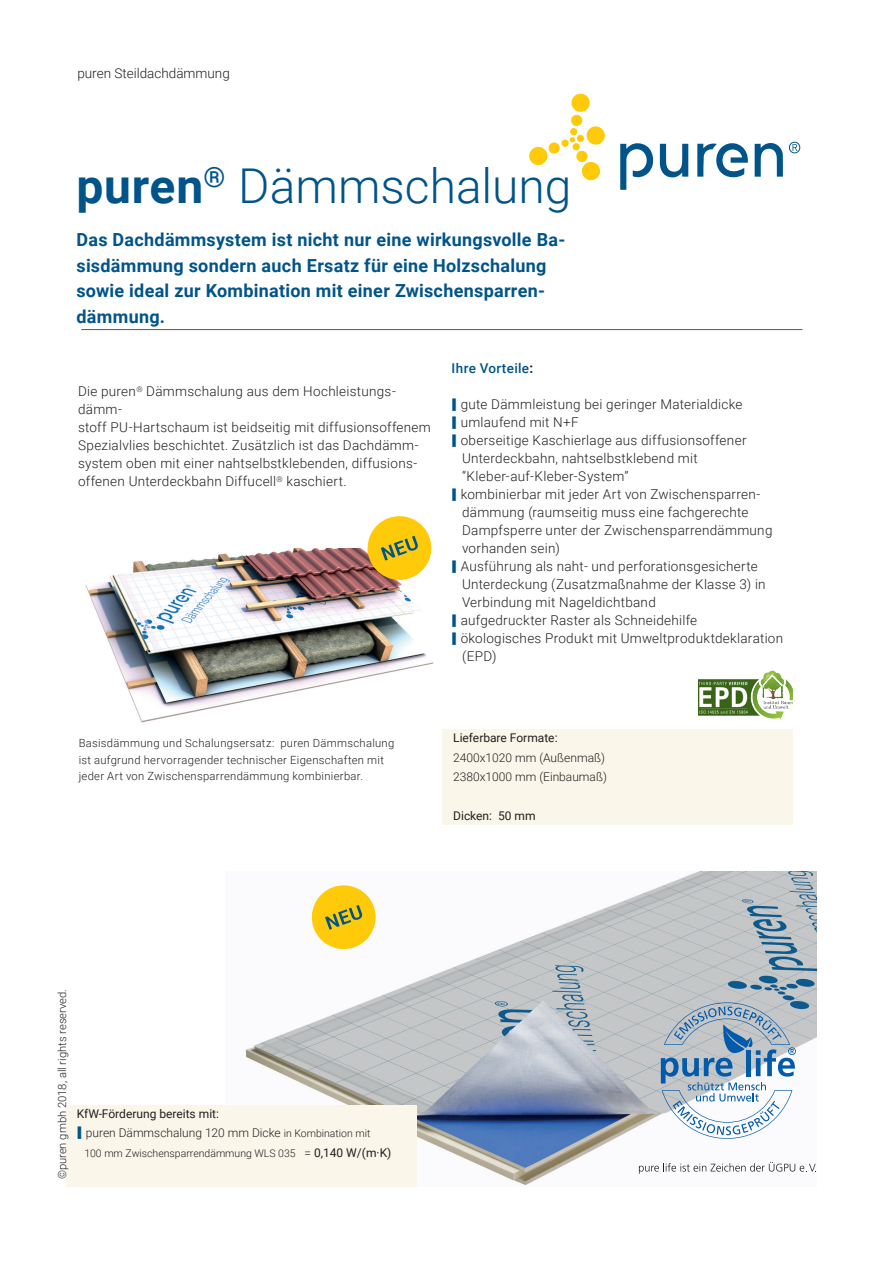
<style>
.page{position:relative;width:893px;height:1263px;background:#fff}
.page>*{position:absolute;margin:0;border:0;box-sizing:border-box;transform-origin:0 0}
.t1{font:300 48px "Roboto";color:#005489}
.t2{font:700 18px/25.5px "Roboto";letter-spacing:.015em;color:#005489}
.t3{font:300 13.5px/18px "Roboto";letter-spacing:.02em;color:#231f20}
.t4{font:300 13.5px "Roboto";color:#231f20}
.t5{font:500 13.5px "Roboto";letter-spacing:.025em;color:#005489}
.t6{font:300 12px/19.5px "Roboto";color:#231f20}
.t7{font:12px "Roboto";color:#231f20}
.t8{font:300 11.25px/16.5px "Roboto";letter-spacing:.03em;color:#231f20}
.t9{font:300 11.25px "Roboto";color:#231f20}
.t10{font:300 10.5px "Roboto";color:#231f20}
.s1{font-weight:700}
.s2{font-weight:700;color:#231f20}
.s3{font-weight:400}
.s4{font-size:10.5px}
.s5{font-size:12px}
.s6{font-weight:400;font-size:12px}
</style>
<div class="page">
<img style="left:85px;top:548px;width:349px;height:175px">
<svg style="left:363px;top:516px;width:71px;height:68px"></svg>
<img style="left:245px;top:871px;width:571px;height:315px">
<svg style="left:308px;top:881px;width:72px;height:72px"></svg>
<div style="left:442px;top:729px;width:351px;height:96px;background:#faf6e9"></div>
<div style="left:66px;top:1105px;width:350px;height:82px;background:#faf6e9"></div>
<hr style="left:81px;top:329px;width:721px;height:1px;background:#57585a">
<svg style="left:639px;top:1162px;width:177px;height:12px"></svg>
<svg style="left:661px;top:1002px;width:135px;height:137px"></svg>
<svg style="left:789px;top:142px;width:11px;height:11px"></svg>
<svg style="left:660px;top:144px;width:28px;height:34px"></svg>
<svg style="left:755px;top:143px;width:28px;height:34px"></svg>
<svg style="left:697px;top:143px;width:51px;height:35px"></svg>
<svg style="left:620px;top:143px;width:34px;height:47px"></svg>
<svg style="left:529px;top:94px;width:76px;height:87px"></svg>
<img style="left:698px;top:671px;width:94px;height:48px">
<p class="t4" style="left:77px;top:64px;width:154px">puren Steildachdämmung</p>
<h1 class="t1" style="left:77px;top:152px;width:496px"><span class="s1">puren</span><sup>®</sup> Dämmschalung</h1>
<h2 class="t2" style="left:77px;top:226px;width:490px">Das Dachdämmsystem ist nicht nur eine wirkungsvolle Ba&shy;sisdämmung sondern auch Ersatz für eine Holzschalung sowie ideal zur Kombination mit einer Zwischensparren&shy;dämmung.</h2>
<p class="t3" style="left:78px;top:382px;width:354px">Die puren<sup>®</sup> Dämmschalung aus dem Hochleistungs&shy;dämm-<br>stoff PU-Hartschaum ist beidseitig mit diffusionsoffenem Spezialvlies beschichtet. Zusätzlich ist das Dachdämm&shy;system oben mit einer nahtselbstklebenden, diffusions&shy;offenen Unterdeckbahn Diffucell<sup>®</sup> kaschiert.</p>
<p class="t5" style="left:452px;top:359px;width:83px">Ihre Vorteile<span class="s2">:</span></p>
<p class="t3" style="left:461px;top:395px;width:324px">gute Dämmleistung bei geringer Materialdicke umlaufend mit N+F<br>oberseitige Kaschierlage aus diffusionsoffener Unterdeckbahn, nahtselbstklebend mit “Kleber-auf-Kleber-System”<br>kombinierbar mit jeder Art von Zwischensparren&shy;dämmung (raumseitig muss eine fachgerechte Dampfsperre unter der Zwischensparrendämmung vorhanden sein)<br>Ausführung als naht- und perforationsgesicherte Unterdeckung (Zusatzmaßnahme der Klasse 3) in Verbindung mit Nageldichtband<br>aufgedruckter Raster als Schneidehilfe<br>ökologisches Produkt mit Umweltproduktdeklaration (EPD)</p>
<p class="t8" style="left:79px;top:735px;width:317px">Basisdämmung und Schalungsersatz: puren Dämmschalung ist aufgrund hervorragender technischer Eigenschaften mit jeder Art von Zwischensparrendämmung kombinierbar.</p>
<p class="t7" style="left:453px;top:730px;width:106px">Lieferbare Formate:</p>
<p class="t6" style="left:453px;top:747px;width:155px">2400x1020 mm (Außenmaß)<br>2380x1000 mm (Einbaumaß)</p>
<p class="t7" style="left:453px;top:808px;width:84px">Dicken: 50 mm</p>
<p class="t9" style="left:54px;top:1179px;width:192px;rotate:-90deg">©puren gmbh 2018, all rights reserved.</p>
<p class="t6" style="left:86px;top:1103px;width:286px;text-indent:-9px"><span class="s3">KfW-Förderung bereits mit:<br></span>puren Dämmschalung 120 mm Dicke <span class="s4">in Kombination mit</span></p>
<p class="t10" style="left:84px;top:1145px;width:308px">100 mm Zwischensparrendämmung WLS 035 <span class="s5">=</span> <span class="s6">0,140 W/(m·K)</span></p>
</div>
